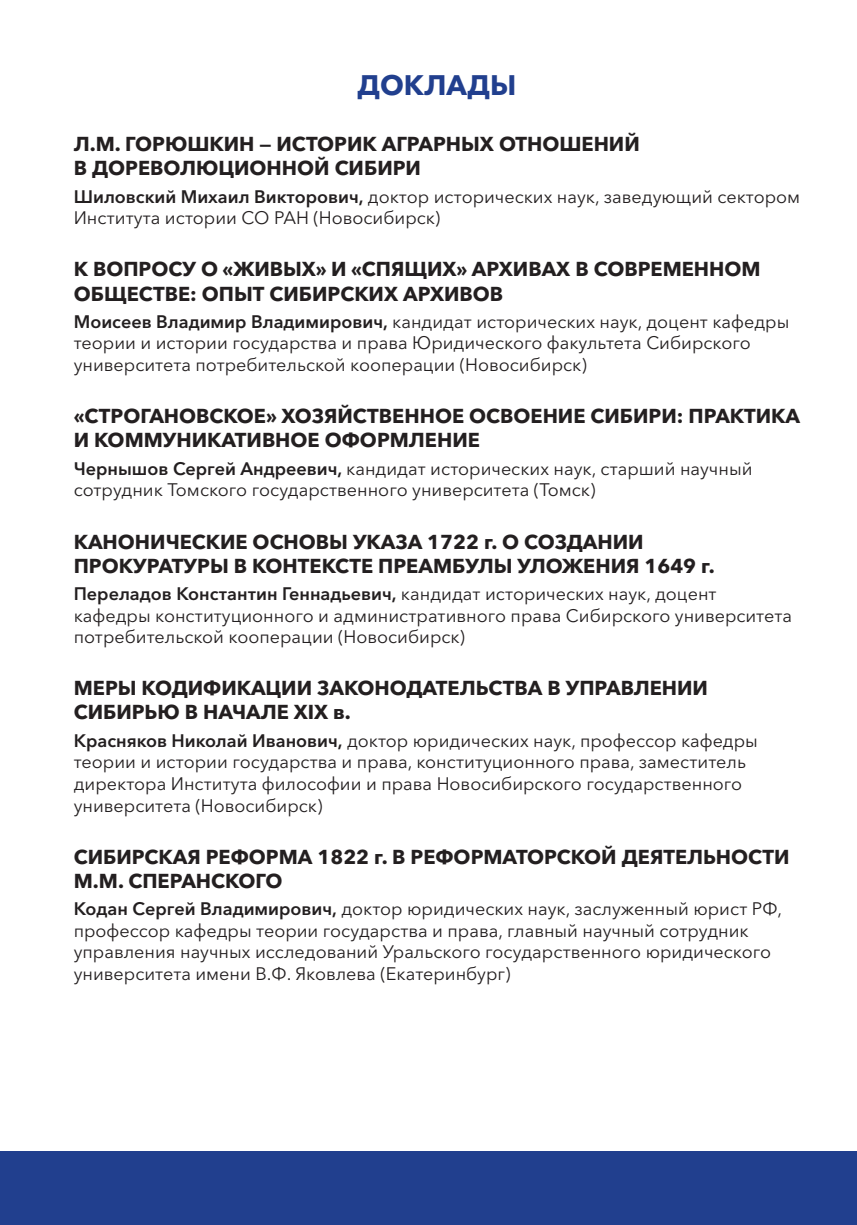
<style>
.page{position:relative;width:857px;height:1225px;background:#fff}
.page>*{position:absolute;margin:0;border:0;box-sizing:border-box;transform-origin:0 0}
.t1{font:700 28px "Avenir Next Cyr";color:#213f8e}
.AAA{font:700 20px/24px "Avenir Next Cyr";color:#231f20}
.BBB{font:18px/21.6px "Avenir Next Cyr";color:#231f20}
.s1{font-weight:600}
</style>
<div class="page">
<div style="left:0;top:1151px;width:856px;height:74px;background:#213f8e"></div>
<p class="t1" style="left:357px;top:68px;width:160px">ДОКЛАДЫ</p>
<p class="AAA" style="left:74px;top:132px;width:567px">Л.М. ГОРЮШКИН — ИСТОРИК АГРАРНЫХ ОТНОШЕНИЙ<br>В ДОРЕВОЛЮЦИОННОЙ СИБИРИ</p>
<p class="BBB" style="left:74px;top:185px;width:727px"><span class="s1">Шиловский Михаил Викторович,</span> доктор исторических наук, заведующий сектором<br>Института истории СО РАН (Новосибирск)</p>
<p class="AAA" style="left:74px;top:257px;width:688px">К ВОПРОСУ О «ЖИВЫХ» И «СПЯЩИХ» АРХИВАХ В СОВРЕМЕННОМ<br>ОБЩЕСТВЕ: ОПЫТ СИБИРСКИХ АРХИВОВ</p>
<p class="BBB" style="left:74px;top:311px;width:716px"><span class="s1">Моисеев Владимир Владимирович,</span> кандидат исторических наук, доцент кафедры теории и истории государства и права Юридического факультета Сибирского университета потребительской кооперации (Новосибирск)</p>
<p class="AAA" style="left:74px;top:404px;width:727px">«СТРОГАНОВСКОЕ» ХОЗЯЙСТВЕННОЕ ОСВОЕНИЕ СИБИРИ: ПРАКТИКА<br>И КОММУНИКАТИВНОЕ ОФОРМЛЕНИЕ</p>
<p class="BBB" style="left:74px;top:457px;width:680px"><span class="s1">Чернышов Сергей Андреевич,</span> кандидат исторических наук, старший научный сотрудник Томского государственного университета (Томск)</p>
<p class="AAA" style="left:74px;top:529px;width:642px">КАНОНИЧЕСКИЕ ОСНОВЫ УКАЗА 1722 г. О СОЗДАНИИ<br>ПРОКУРАТУРЫ В КОНТЕКСТЕ ПРЕАМБУЛЫ УЛОЖЕНИЯ 1649 г.</p>
<p class="BBB" style="left:74px;top:583px;width:719px"><span class="s1">Переладов Константин Геннадьевич,</span> кандидат исторических наук, доцент кафедры конституционного и административного права Сибирского университета потребительской кооперации (Новосибирск)</p>
<p class="AAA" style="left:74px;top:676px;width:635px">МЕРЫ КОДИФИКАЦИИ ЗАКОНОДАТЕЛЬСТВА В УПРАВЛЕНИИ<br>СИБИРЬЮ В НАЧАЛЕ XIX в.</p>
<p class="BBB" style="left:74px;top:729px;width:685px"><span class="s1">Красняков Николай Иванович,</span> доктор юридических наук, профессор кафедры теории и истории государства и права, конституционного права, заместитель директора Института философии и права Новосибирского государственного университета (Новосибирск)</p>
<p class="AAA" style="left:74px;top:845px;width:717px">СИБИРСКАЯ РЕФОРМА 1822 г. В РЕФОРМАТОРСКОЙ ДЕЯТЕЛЬНОСТИ<br>М.М. СПЕРАНСКОГО</p>
<p class="BBB" style="left:74px;top:898px;width:709px"><span class="s1">Кодан Сергей Владимирович,</span> доктор юридических наук, заслуженный юрист РФ, профессор кафедры теории государства и права, главный научный сотрудник управления научных исследований Уральского государственного юридического университета имени В.Ф. Яковлева (Екатеринбург)</p>
</div>
